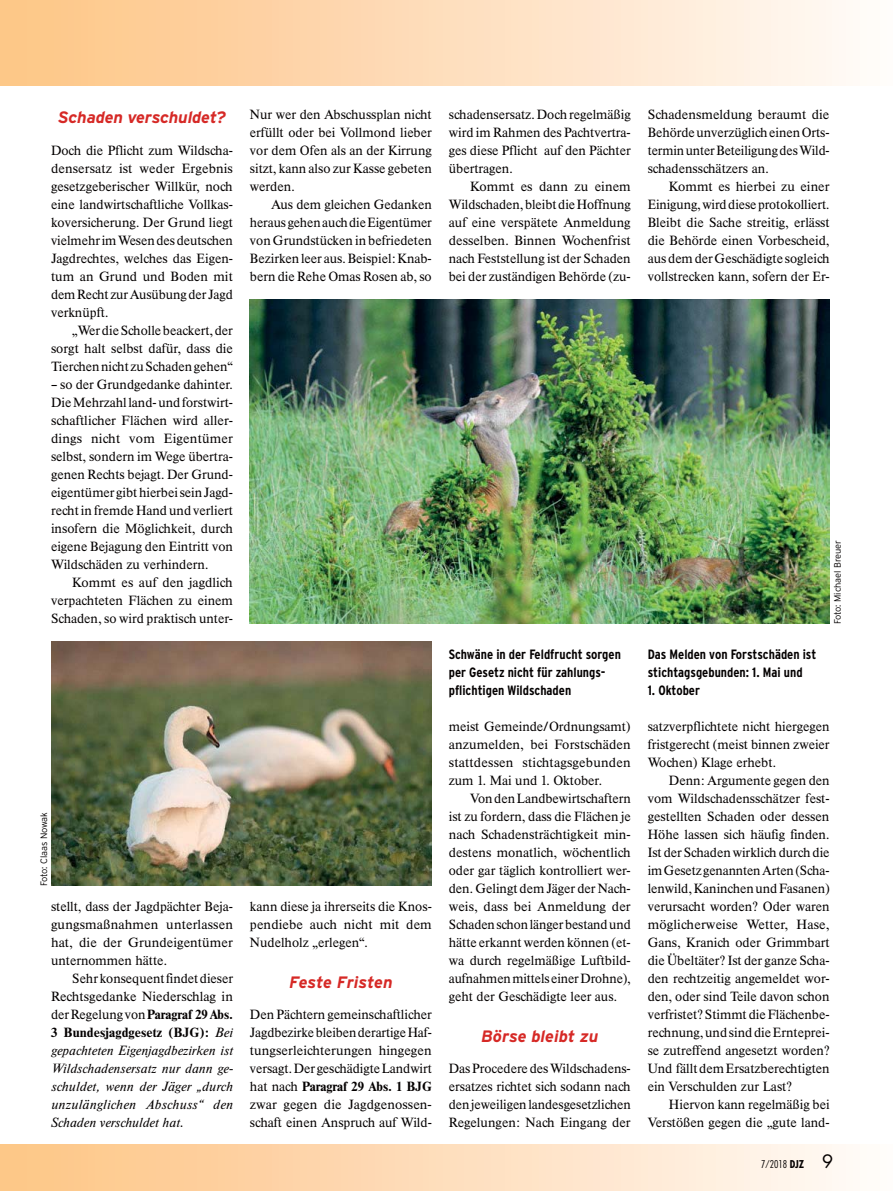
<style>
.page{position:relative;width:893px;height:1191px;background:#fff}
.page>*{position:absolute;margin:0;border:0;box-sizing:border-box;transform-origin:0 0}
.t1{font:italic 700 16.5px "Parey Interstate";letter-spacing:-.005em;color:#d62926}
.t2{font:700 condensed 13.5px/18px "Parey Interstate";color:#040000}
.t3{font:500 13.2px/18px "Parey Times BQ";color:#040000;text-align:justify}
.t4{font:italic 13.2px/18px "Parey Times BQ";color:#040000;text-align:justify}
.t5{font:10.5px "Parey Futura Std Con Lig";color:#040000}
.t6{font:300 9.3px "Parey Interstate";letter-spacing:-.01em;color:#040000}
.s1{font-weight:500;font-style:normal}
.s2{font-weight:700;font-style:normal}
.s3{font-weight:700}
.s4{font-family:"Parey Futura";font-weight:700;font-stretch:condensed}
.s5{font-family:"Parey Futura";font-size:18px}
</style>
<div class="page">
<div style="left:0;top:0;width:892px;height:85px;background:linear-gradient(to right,#fdc383,#fffaf8)"></div>
<div style="left:0;top:1144px;width:892px;height:47px;background:linear-gradient(to right,#fdc383,#fffaf8)"></div>
<img style="left:51px;top:641px;width:381px;height:244px">
<img style="left:250px;top:299px;width:579px;height:324px">
<p class="t1" style="left:58px;top:111px;width:169px">Schaden verschuldet?</p>
<p class="t3" style="left:51px;top:143px;width:183px">Doch die Pflicht zum Wildscha&shy;densersatz ist weder Ergebnis gesetzgeberischer Willkür, noch eine landwirtschaftliche Vollkas&shy;koversicherung. Der Grund liegt vielmehr im Wesen des deutschen Jagdrechtes, welches das Eigen&shy;tum an Grund und Boden mit dem Recht zur Ausübung der Jagd verknüpft.</p>
<p class="t3" style="left:51px;top:323px;width:183px;text-indent:21px">„Wer die Scholle beackert, der sorgt halt selbst dafür, dass die Tierchen nicht zu Schaden gehen“</p>
<p class="t3" style="left:51px;top:377px;width:183px">– so der Grundgedanke dahinter.<br>Die Mehrzahl land- und forstwirt&shy;schaftlicher Flächen wird aller&shy;dings nicht vom Eigentümer selbst, sondern im Wege übertra&shy;genen Rechts bejagt. Der Grund&shy;eigentümer gibt hierbei sein Jagd&shy;recht in fremde Hand und verliert insofern die Möglichkeit, durch eigene Bejagung den Eintritt von Wildschäden zu verhindern.</p>
<p class="t3" style="left:51px;top:575px;width:183px;text-indent:21px">Kommt es auf den jagdlich verpachteten Flächen zu einem Schaden, so wird praktisch unter-</p>
<p class="t3" style="left:250px;top:107px;width:183px">Nur wer den Abschussplan nicht erfüllt oder bei Vollmond lieber vor dem Ofen als an der Kirrung sitzt, kann also zur Kasse gebeten werden.</p>
<p class="t3" style="left:250px;top:197px;width:183px;text-indent:21px">Aus dem gleichen Gedanken heraus gehen auch die Eigentümer von Grundstücken in befriedeten Bezirken leer aus. Beispiel: Knab&shy;bern die Rehe Omas Rosen ab, so</p>
<p class="t6" style="left:38px;top:886px;width:76px;rotate:-90deg">Foto: Claas Nowak</p>
<p class="t3" style="left:51px;top:899px;width:183px">stellt, dass der Jagdpächter Beja&shy;gungsmaßnahmen unterlassen hat, die der Grundeigentümer unternommen hätte.</p>
<p class="t4" style="left:51px;top:971px;width:183px;text-indent:21px"><span class="s1">Sehr konsequent findet dieser Rechtsgedanke Niederschlag in der Regelung von</span> <span class="s2">Paragraf 29 Abs.<br>3 Bundesjagdgesetz (BJG):</span> Bei gepachteten Eigenjagdbezirken ist Wildschadensersatz nur dann ge&shy;schuldet, wenn der Jäger „durch unzulänglichen Abschuss“ den Schaden verschuldet hat.</p>
<p class="t3" style="left:250px;top:899px;width:183px">kann diese ja ihrerseits die Knos&shy;pendiebe auch nicht mit dem Nudelholz „erlegen“.</p>
<p class="t1" style="left:289px;top:976px;width:105px">Feste Fristen</p>
<p class="t3" style="left:250px;top:1007px;width:183px">Den Pächtern gemeinschaftlicher Jagdbezirke bleiben derartige Haf&shy;tungserleichterungen hingegen versagt. Der geschädigte Landwirt hat nach <span class="s3">Paragraf 29 Abs. 1 BJG </span>zwar gegen die Jagdgenossen&shy;schaft einen Anspruch auf Wild-</p>
<p class="t3" style="left:449px;top:107px;width:183px">schadensersatz. Doch regelmäßig wird im Rahmen des Pachtvertra&shy;ges diese Pflicht auf den Pächter übertragen.</p>
<p class="t3" style="left:449px;top:179px;width:183px;text-indent:21px">Kommt es dann zu einem Wildschaden, bleibt die Hoffnung auf eine verspätete Anmeldung desselben. Binnen Wochenfrist nach Feststellung ist der Schaden bei der zuständigen Behörde (zu-</p>
<p class="t3" style="left:647px;top:107px;width:183px">Schadensmeldung beraumt die Behörde unverzüglich einen Orts&shy;termin unter Beteiligung des Wild&shy;schadensschätzers an.</p>
<p class="t3" style="left:647px;top:179px;width:183px;text-indent:21px">Kommt es hierbei zu einer Einigung, wird diese protokolliert.<br>Bleibt die Sache streitig, erlässt die Behörde einen Vorbescheid, aus dem der Geschädigte sogleich vollstrecken kann, sofern der Er-</p>
<p class="t6" style="left:832px;top:624px;width:86px;rotate:-90deg">Foto: Michael Breuer</p>
<p class="t2" style="left:449px;top:647px;width:173px">Schwäne in der Feldfrucht sorgen per Gesetz nicht für zahlungs&shy;pflichtigen Wildschaden</p>
<p class="t2" style="left:647px;top:647px;width:170px">Das Melden von Forstschäden ist stichtagsgebunden: 1. Mai und</p>
<p class="t2" style="left:647px;top:683px;width:54px">1. Oktober</p>
<p class="t3" style="left:449px;top:719px;width:183px">meist Gemeinde/Ordnungsamt) anzumelden, bei Forstschäden stattdessen stichtagsgebunden zum 1. Mai und 1. Oktober.</p>
<p class="t3" style="left:449px;top:791px;width:183px;text-indent:21px">Von den Landbewirtschaftern ist zu fordern, dass die Flächen je nach Schadensträchtigkeit min&shy;destens monatlich, wöchentlich oder gar täglich kontrolliert wer&shy;den. Gelingt dem Jäger der Nach&shy;weis, dass bei Anmeldung der Schaden schon länger bestand und hätte erkannt werden können (et&shy;wa durch regelmäßige Luftbild&shy;aufnahmen mittels einer Drohne), geht der Geschädigte leer aus.</p>
<p class="t1" style="left:481px;top:1030px;width:119px">Börse bleibt zu</p>
<p class="t3" style="left:449px;top:1061px;width:183px">Das Procedere des Wildschadens&shy;ersatzes richtet sich sodann nach den jeweiligen landesgesetzlichen Regelungen: Nach Eingang der</p>
<p class="t3" style="left:647px;top:719px;width:183px">satzverpflichtete nicht hiergegen fristgerecht (meist binnen zweier Wochen) Klage erhebt.</p>
<p class="t3" style="left:647px;top:773px;width:183px;text-indent:21px">Denn: Argumente gegen den vom Wildschadensschätzer fest&shy;gestellten Schaden oder dessen Höhe lassen sich häufig finden.<br>Ist der Schaden wirklich durch die im Gesetz genannten Arten (Scha&shy;lenwild, Kaninchen und Fasanen) verursacht worden? Oder waren möglicherweise Wetter, Hase, Gans, Kranich oder Grimmbart die Übeltäter? Ist der ganze Scha&shy;den rechtzeitig angemeldet wor&shy;den, oder sind Teile davon schon verfristet? Stimmt die Flächenbe&shy;rechnung, und sind die Ernteprei&shy;se zutreffend angesetzt worden?<br>Und fällt dem Ersatzberechtigten ein Verschulden zur Last?</p>
<p class="t3" style="left:647px;top:1097px;width:183px;text-align:right">Hiervon kann regelmäßig bei<br>Verstößen gegen die „gute land-</p>
<p class="t5" style="left:761px;top:1158px;width:74px">7/2018 <span class="s4">DJZ</span> <span class="s5">9</span></p>
</div>
